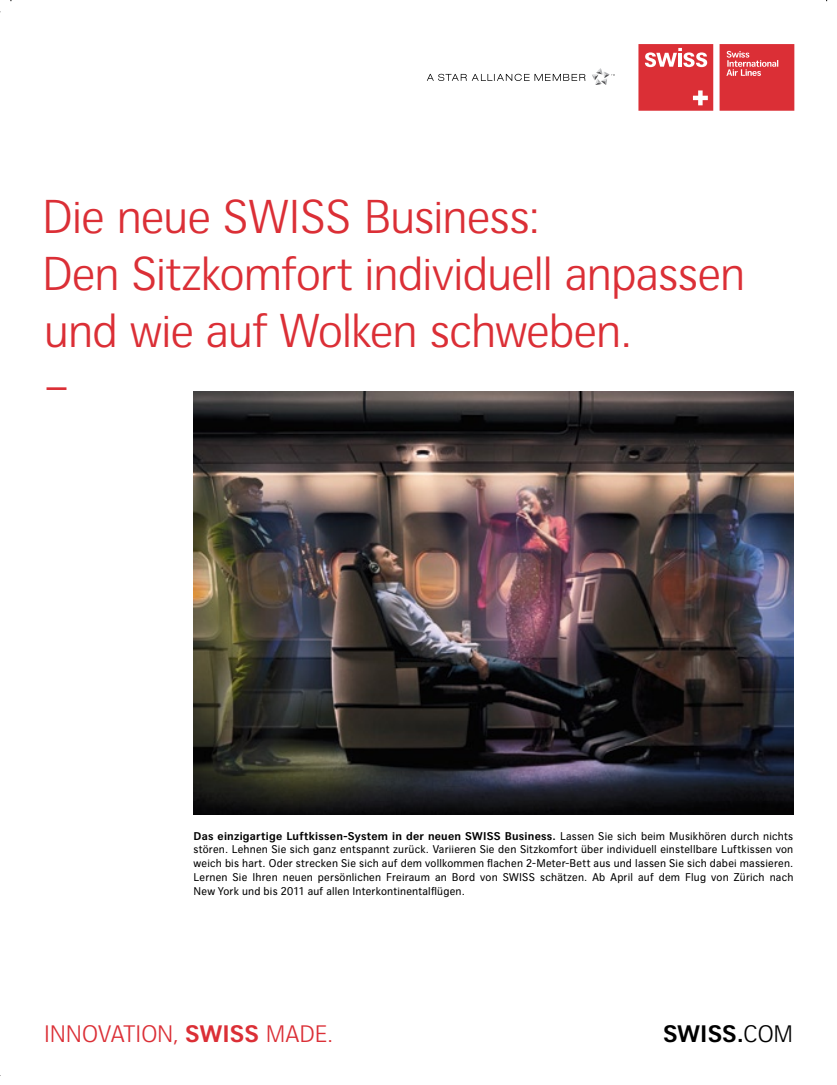
<style>
.page{position:relative;width:837px;height:1085px;background:#fff}
.page>*{position:absolute;margin:0;border:0;box-sizing:border-box;transform-origin:0 0}
.t1{font:47.5px/57px "CH Sans Light OV FJGDKA";letter-spacing:-.015em;color:#db2f36}
.t2{font:23.88px "CH Sans Light OV FJGDKA";letter-spacing:-.005em;color:#db2f36}
.t3{font:23.88px "CH Sans Bold OV DJGDKA";color:#000}
.t4{font:11.25px/13.8px "CH Sans Regular OV HJGDKA";letter-spacing:.02em;color:#000;text-align:justify}
.s1{font-family:"CH Sans Bold OV DJGDKA"}
.s2{font-family:"CH Sans Regular OV JJGDKA"}
.s3{font-family:"CH Sans Light OV FJGDKA"}
</style>
<div class="page">
<svg style="left:592px;top:68px;width:22px;height:17px"></svg>
<svg style="left:427px;top:74px;width:158px;height:7px"></svg>
<svg style="left:638px;top:44px;width:156px;height:67px;background:#df4b51"></svg>
<img style="left:193px;top:391px;width:600px;height:423px">
<p class="t1" style="left:42px;top:187px;width:704px">Die neue SWISS Business:<br>Den Sitzkomfort individuell anpassen und wie auf Wolken schweben.<br>–</p>
<p class="t4" style="left:193px;top:828px;width:601px"><span class="s1">Das einzigartige Luftkissen-System in der neuen SWISS Business.</span> Lassen Sie sich beim Musikhören durch nichts stören. Lehnen Sie sich ganz entspannt zurück. Variieren Sie den Sitzkomfort über individuell einstellbare Luftkissen von weich bis hart. Oder strecken Sie sich auf dem vollkommen <span class="s2">fl</span>achen 2-Meter-Bett aus und lassen Sie sich dabei massieren.<br>Lernen Sie Ihren neuen persönlichen Freiraum an Bord von SWISS schätzen. Ab April auf dem Flug von Zürich nach New York und bis 2011 auf allen Interkontinental<span class="s2">fl</span>ügen.</p>
<p class="t2" style="left:44px;top:1019px;width:290px">INNOVATION, <span class="s1">SWISS</span> MADE.</p>
<p class="t3" style="left:662px;top:1018px;width:132px">SWISS.<span class="s3">COM</span></p>
</div>
